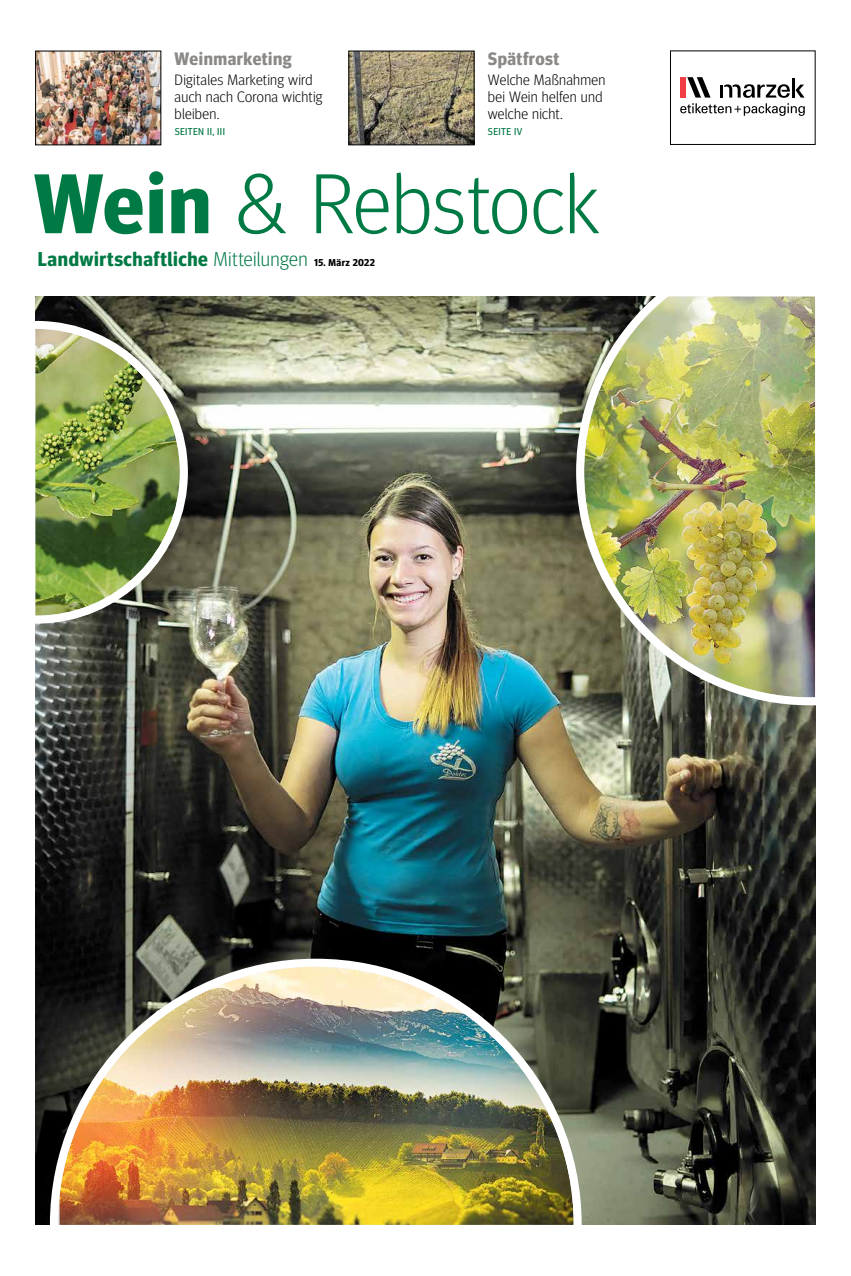
<style>
.page{position:relative;width:851px;height:1276px;background:#fff}
.page>*{position:absolute;margin:0;border:0;box-sizing:border-box;transform-origin:0 0}
.t1{font:300 84.4px "Meta Headline Pro";letter-spacing:.01em;color:#007a44}
.t2{font:700 20px "Meta Headline Pro";letter-spacing:.03em;color:#007a44}
.t3{font:700 18px "Meta Head OT";letter-spacing:.03em;color:#8c8886}
.t4{font:300 15px/17px "Meta Head OT";letter-spacing:.02em;color:#000}
.t5{font:10px "Meta Head OT";letter-spacing:.04em;color:#007a44}
.s1{font-weight:700}
.s2{font-weight:300}
.s3{font-size:10px;color:#000}
</style>
<div class="page">
<img style="left:37px;top:53px;width:122px;height:90px">
<div style="left:35px;top:51px;width:126px;height:94px;border:1px solid #000"></div>
<img style="left:350px;top:53px;width:122px;height:90px">
<div style="left:348px;top:51px;width:126px;height:94px;border:1px solid #000"></div>
<img style="left:35px;top:296px;width:780px;height:929px">
<img style="left:35px;top:317px;width:157px;height:311px">
<img style="left:572px;top:296px;width:244px;height:413px">
<img style="left:46px;top:954px;width:539px;height:271px">
<svg style="left:680px;top:77px;width:124px;height:39px"></svg>
<div style="left:670px;top:51px;width:145px;height:94px;border:1px solid #000"></div>
<p class="t3" style="left:488px;top:48px;width:73px">Spätfrost</p>
<p class="t4" style="left:488px;top:71px;width:119px">Welche Maßnahmen bei Wein helfen und welche nicht.</p>
<p class="t5" style="left:488px;top:126px;width:36px">SEITE IV</p>
<h1 class="t1" style="left:34px;top:143px;width:566px"><span class="s1">Wein</span> &amp; Rebstock</h1>
<h2 class="t2" style="left:38px;top:243px;width:338px">Landwirtschaftliche <span class="s2">Mitteilungen</span> <span class="s3">15. März 2022</span></h2>
<p class="t3" style="left:175px;top:48px;width:118px">Weinmarketing</p>
<p class="t4" style="left:175px;top:71px;width:149px">Digitales Marketing wird auch nach Corona wichtig bleiben.</p>
<p class="t5" style="left:175px;top:126px;width:52px">SEITEN II, III</p>
</div>
